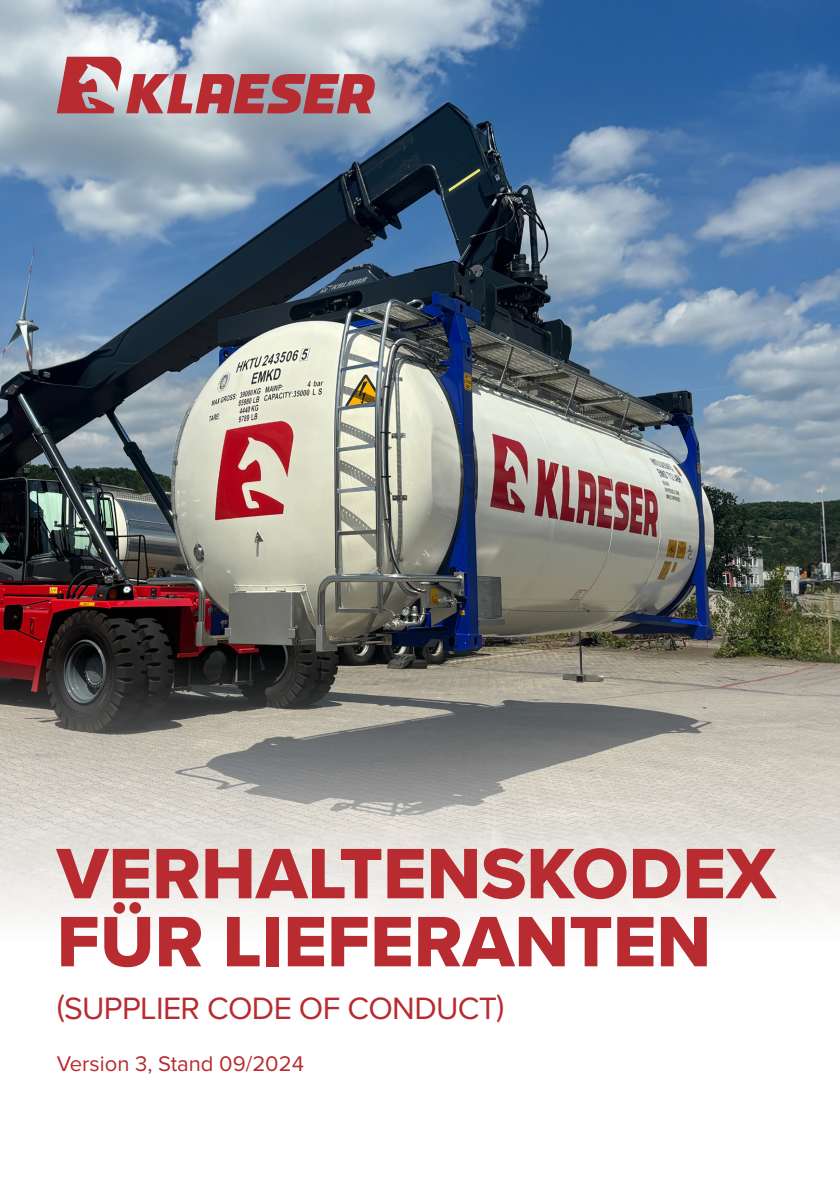
<style>
.page{position:relative;width:840px;height:1191px;background:#fff}
.page>*{position:absolute;margin:0;border:0;box-sizing:border-box;transform-origin:0 0}
.t1{font:74px/68px "Proxima Nova Extrabld";color:#b82b30}
.t2{font:32px "Proxima Nova";letter-spacing:-.02em;color:#b82b30}
.t3{font:22px "Proxima Nova";color:#b82b30}
</style>
<div class="page">
<img style="left:0;top:0;width:839px;height:655px">
<svg style="left:0;top:655px;width:839px;height:268px;background:#b8b5af"></svg>
<svg style="left:57px;top:57px;width:317px;height:56px;background:#bc7e84"></svg>
<p class="t1" style="left:57px;top:838px;width:720px">VERHALTENSKODEX<br>FÜR LIEFERANTEN</p>
<p class="t2" style="left:57px;top:984px;width:449px">(SUPPLIER CODE OF CONDUCT)</p>
<p class="t3" style="left:57px;top:1047px;width:248px">Version 3, Stand 09/2024</p>
</div>
